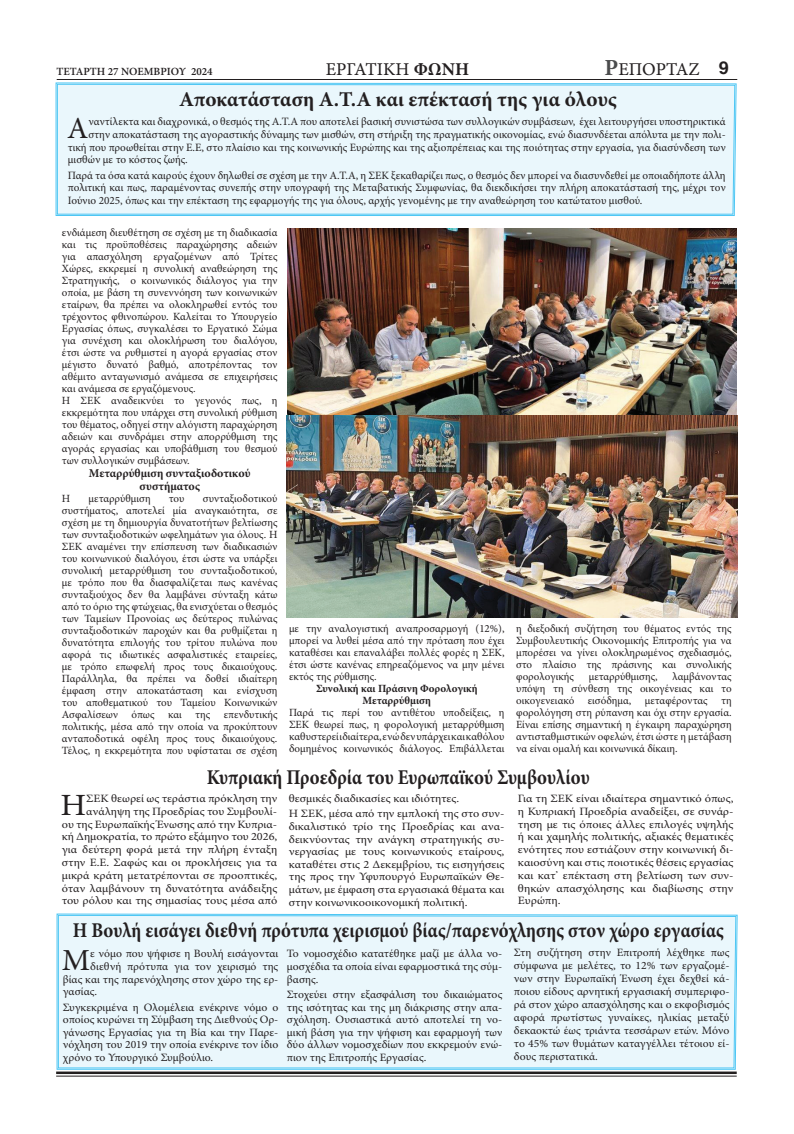
<style>
.page{position:relative;width:794px;height:1134px;background:#fff}
.page>*{position:absolute;margin:0;border:0;box-sizing:border-box;transform-origin:0 0}
.t1{font:30.9px "Minion Pro";color:#231f20;scale:1.09 1}
.t2{font:30.6px "Minion Pro";color:#231f20;scale:1.04 1}
.t3{font:30.6px "Minion Pro";color:#231f20}
.t4{font:700 21px "Minion Pro";color:#231f20;scale:.89 1}
.t5{font:700 21px "Minion Pro";color:#231f20}
.t6{font:18px "Minion Pro Capt";color:#231f20}
.t7{font:700 18px "Helvetica";color:#231f20}
.t8{font:700 12px/13px "Minion Pro";color:#231f20;text-align:center}
.t9{font:11.2px/12.6px "Minion Pro";color:#231f20;text-align:justify;scale:1.04 1}
.t10{font:11.2px/12.6px "Minion Pro";color:#231f20;text-align:justify}
.t11{font:11.2px/12.8px "Minion Pro";color:#231f20;text-align:right;scale:1.09 1}
.t12{font:11.2px/12.8px "Minion Pro";color:#231f20;text-align:justify;scale:1.1 1}
.t13{font:11px/12px "Minion Pro";color:#231f20;text-align:justify}
.t14{font:700 11px/12px "Minion Pro";color:#231f20;text-align:center}
.t15{font:600 11px "Minion Pro";color:#231f20}
.s1{font-family:"Minion Pro";font-weight:700}
.s2{font-family:"Minion Pro";font-weight:700;font-size:23px;color:#4b4c4d}
</style>
<div class="page">
<svg style="left:56px;top:913px;width:682px;height:164px"></svg>
<div style="left:58px;top:915px;width:678px;height:154px;background:#eaf7fc"></div>
<svg style="left:55px;top:79px;width:682px;height:137px"></svg>
<div style="left:57px;top:84px;width:678px;height:131px;background:#eaf7fc"></div>
<img style="left:286px;top:229px;width:451px;height:388px">
<hr style="left:56px;top:1071px;width:680px;height:3px;background:#231f20">
<hr style="left:56px;top:1076px;width:680px;height:1px;background:#231f20">
<hr style="left:57px;top:79px;width:680px;height:1px;background:#231f20">
<p class="t15" style="left:56px;top:64px;width:158px">ΤΕΤΑΡΤΗ 27 ΝΟΕΜΒΡΙΟΥ 2024</p>
<p class="t6" style="left:326px;top:58px;width:145px">ΕΡΓΑΤΙΚΗ <span class="s1">ΦΩΝΗ</span></p>
<p class="t6" style="left:604px;top:58px;width:96px"><span class="s2">Ρ</span>ΕΠΟΡΤΑΖ</p>
<p class="t7" style="left:719px;top:57px;width:12px">9</p>
<p class="t5" style="left:179px;top:84px;width:439px">Αποκατάσταση Α.Τ.Α και επέκτασή της για όλους</p>
<p class="t3" style="left:67px;top:108px;width:23px">Α</p>
<p class="t10" style="left:88px;top:116px;width:639px">ναντίλεκτα και διαχρονικά, ο θεσμός της Α.Τ.Α που αποτελεί βασική συνιστώσα των συλλογικών συμβάσεων, έχει λειτουργήσει υποστηρικτικά</p>
<p class="t10" style="left:88px;top:128px;width:639px">στην αποκατάσταση της αγοραστικής δύναμης των μισθών, στη στήριξη της πραγματικής οικονομίας, ενώ διασυνδέεται απόλυτα με την πολι-</p>
<p class="t10" style="left:68px;top:141px;width:659px">τική που προωθείται στην Ε.Ε, στο πλαίσιο και της κοινωνικής Ευρώπης και της αξιοπρέπειας και της ποιότητας στην εργασία, για διασύνδεση των</p>
<p class="t10" style="left:68px;top:153px;width:121px">μισθών με το κόστος ζωής.</p>
<p class="t10" style="left:68px;top:169px;width:659px">Παρά τα όσα κατά καιρούς έχουν δηλωθεί σε σχέση με την Α.Τ.Α, η ΣΕΚ ξεκαθαρίζει πως, ο θεσμός δεν μπορεί να διασυνδεθεί με οποιαδήποτε άλλη πολιτική και πως, παραμένοντας συνεπής στην υπογραφή της Μεταβατικής Συμφωνίας, θα διεκδικήσει την πλήρη αποκατάστασή της, μέχρι τον Ιούνιο 2025, όπως και την επέκταση της εφαρμογής της για όλους, αρχής γενομένης με την αναθεώρηση του κατώτατου μισθού.</p>
<p class="t13" style="left:62px;top:227px;width:217px">ενδιάμεση διευθέτηση σε σχέση με τη διαδικασία και τις προϋποθέσεις παραχώρησης αδειών για απασχόληση εργαζομένων από Τρίτες Χώρες, εκκρεμεί η συνολική αναθεώρηση της Στρατηγικής, ο κοινωνικός διάλογος για την οποία, με βάση τη συνεννόηση των κοινωνικών εταίρων, θα πρέπει να ολοκληρωθεί εντός του τρέχοντος φθινοπώρου. Καλείται το Υπουργείο Εργασίας όπως, συγκαλέσει το Εργατικό Σώμα για συνέχιση και ολοκλήρωση του διαλόγου, έτσι ώστε να ρυθμιστεί η αγορά εργασίας στον μέγιστο δυνατό βαθμό, αποτρέποντας τον αθέμιτο ανταγωνισμό ανάμεσα σε επιχειρήσεις και ανάμεσα σε εργαζόμενους.</p>
<p class="t13" style="left:62px;top:395px;width:217px">Η ΣΕΚ αναδεικνύει το γεγονός πως, η εκκρεμότητα που υπάρχει στη συνολική ρύθμιση του θέματος, οδηγεί στην αλόγιστη παραχώρηση αδειών και συνδράμει στην απορρύθμιση της αγοράς εργασίας και υποβάθμιση του θεσμού των συλλογικών συμβάσεων.</p>
<p class="t8" style="left:89px;top:467px;width:163px">Μεταρρύθμιση συνταξιοδοτικού συστήματος</p>
<p class="t13" style="left:62px;top:493px;width:10px">Η</p>
<p class="t13" style="left:89px;top:493px;width:63px">μεταρρύθμιση</p>
<p class="t13" style="left:169px;top:493px;width:17px">του</p>
<p class="t13" style="left:62px;top:493px;width:217px;text-indent:141px">συνταξιοδοτικού συστήματος, αποτελεί μία αναγκαιότητα, σε σχέση με τη δημιουργία δυνατοτήτων βελτίωσης των συνταξιοδοτικών ωφελημάτων για όλους. Η ΣΕΚ αναμένει την επίσπευση των διαδικασιών του κοινωνικού διαλόγου, έτσι ώστε να υπάρξει συνολική μεταρρύθμιση του συνταξιοδοτικού, με τρόπο που θα διασφαλίζεται πως κανένας συνταξιούχος δεν θα λαμβάνει σύνταξη κάτω από το όριο της φτώχειας, θα ενισχύεται ο θεσμός των Ταμείων Προνοίας ως δεύτερος πυλώνας συνταξιοδοτικών παροχών και θα ρυθμίζεται η δυνατότητα επιλογής του τρίτου πυλώνα που αφορά τις ιδιωτικές ασφαλιστικές εταιρείες, με τρόπο επωφελή προς τους δικαιούχους.<br>Παράλληλα, θα πρέπει να δοθεί ιδιαίτερη έμφαση στην αποκατάσταση και ενίσχυση του αποθεματικού του Ταμείου Κοινωνικών Ασφαλίσεων όπως και της επενδυτικής πολιτικής, μέσα από την οποία να προκύπτουν ανταποδοτικά οφέλη προς τους δικαιούχους.<br>Τέλος, η εκκρεμότητα που υφίσταται σε σχέση</p>
<p class="t13" style="left:289px;top:623px;width:217px">με την αναλογιστική αναπροσαρμογή (12%), μπορεί να λυθεί μέσα από την πρόταση που έχει καταθέσει και επαναλάβει πολλές φορές η ΣΕΚ, έτσι ώστε κανένας επηρεαζόμενος να μην μένει εκτός της ρύθμισης.</p>
<p class="t14" style="left:316px;top:683px;width:163px">Συνολική και Πράσινη Φορολογική<br>Μεταρρύθμιση</p>
<p class="t13" style="left:289px;top:707px;width:217px">Παρά τις περί του αντιθέτου υποδείξεις, η ΣΕΚ θεωρεί πως, η φορολογική μεταρρύθμιση καθυστερεί ιδιαίτερα, ενώ δεν υπάρχει και καθόλου δομημένος κοινωνικός διάλογος. Επιβάλλεται</p>
<p class="t13" style="left:516px;top:623px;width:217px">η διεξοδική συζήτηση του θέματος εντός της Συμβουλευτικής Οικονομικής Επιτροπής για να μπορέσει να γίνει ολοκληρωμένος σχεδιασμός, στο πλαίσιο της πράσινης και συνολικής φορολογικής</p>
<p class="t13" style="left:516px;top:671px;width:217px;text-indent:156px">λαμβάνοντας υπόψη τη σύνθεση της οικογένειας και το οικογενειακό εισόδημα, μεταφέροντας τη φορολόγηση στη ρύπανση και όχι στην εργασία.<br>Είναι επίσης σημαντική η έγκαιρη παραχώρηση αντισταθμιστικών οφελών, έτσι ώστε η μετάβαση να είναι ομαλή και κοινωνικά δίκαιη.</p>
<p class="t13" style="left:588px;top:671px;width:70px">μεταρρύθμισης,</p>
<p class="t4" style="left:207px;top:762px;width:431px">Κυπριακή Προεδρία του Ευρωπαϊκού Συμβουλίου</p>
<p class="t11" style="left:62px;top:792px;width:199px">ΣΕΚ θεωρεί ως τεράστια πρόκληση την ανάληψη της Προεδρίας του Συμβουλί-<br>ου της Ευρωπαϊκής Ένωσης από την Κυπρια&shy;κή Δημοκρατία, το πρώτο εξάμηνο του 2026, για δεύτερη φορά μετά την πλήρη ένταξη στην Ε.Ε. Σαφώς και οι προκλήσεις για τα μικρά κράτη μετατρέπονται σε προοπτικές, όταν λαμβάνουν τη δυνατότητα ανάδειξης του ρόλου και της σημασίας τους μέσα από</p>
<p class="t1" style="left:60px;top:784px;width:25px">Η</p>
<p class="t11" style="left:289px;top:792px;width:158px">θεσμικές διαδικασίες και ιδιότητες.</p>
<p class="t11" style="left:289px;top:808px;width:199px;text-align:justify">Η ΣΕΚ, μέσα από την εμπλοκή της στο συν&shy;δικαλιστικό τρίο της Προεδρίας και ανα&shy;δεικνύοντας την ανάγκη στρατηγικής συ&shy;νεργασίας με τους κοινωνικούς εταίρους, καταθέτει στις 2 Δεκεμβρίου, τις εισηγήσεις της προς την Υφυπουργό Ευρωπαϊκών Θε&shy;μάτων, με έμφαση στα εργασιακά θέματα και στην κοινωνικοοικονομική πολιτική.</p>
<p class="t12" style="left:518px;top:792px;width:197px">Για τη ΣΕΚ είναι ιδιαίτερα σημαντικό όπως, η Κυπριακή Προεδρία αναδείξει, σε συνάρ&shy;τηση με τις όποιες άλλες επιλογές υψηλής ή και χαμηλής πολιτικής, αξιακές θεματικές ενότητες που εστιάζουν στην κοινωνική δι&shy;καιοσύνη και στις ποιοτικές θέσεις εργασίας και κατ’ επέκταση στη βελτίωση των συν&shy;θηκών απασχόλησης και διαβίωσης στην Ευρώπη.</p>
<p class="t4" style="left:73px;top:915px;width:733px">Η Βουλή εισάγει διεθνή πρότυπα χειρισμού βίας/παρενόχλησης στον χώρο εργασίας</p>
<p class="t2" style="left:62px;top:940px;width:29px">Μ</p>
<p class="t9" style="left:90px;top:948px;width:182px">ε νόμο που ψήφισε η Βουλή εισάγονται</p>
<p class="t9" style="left:90px;top:960px;width:182px">διεθνή πρότυπα για τον χειρισμό της</p>
<p class="t9" style="left:63px;top:973px;width:209px">βίας και της παρενόχλησης στον χώρο της ερ-</p>
<p class="t9" style="left:63px;top:985px;width:35px">γασίας.</p>
<p class="t9" style="left:63px;top:1001px;width:209px">Συγκεκριμένα η Ολομέλεια ενέκρινε νόμο ο οποίος κυρώνει τη Σύμβαση της Διεθνούς Ορ&shy;γάνωσης Εργασίας για τη Βία και την Παρε&shy;νόχληση του 2019 την οποία ενέκρινε τον ίδιο χρόνο το Υπουργικό Συμβούλιο.</p>
<p class="t9" style="left:287px;top:948px;width:209px">Το νομοσχέδιο κατατέθηκε μαζί με άλλα νο&shy;μοσχέδια τα οποία είναι εφαρμοστικά της σύμ&shy;βασης.</p>
<p class="t9" style="left:287px;top:988px;width:209px">Στοχεύει στην εξασφάλιση του δικαιώματος της ισότητας και της μη διάκρισης στην απα&shy;σχόληση. Ουσιαστικά αυτό αποτελεί τη νο&shy;μική βάση για την ψήφιση και εφαρμογή των δύο άλλων νομοσχεδίων που εκκρεμούν ενώ&shy;πιον της Επιτροπής Εργασίας.</p>
<p class="t9" style="left:514px;top:946px;width:209px;line-height:13px">Στη συζήτηση στην Επιτροπή λέχθηκε πως σύμφωνα με μελέτες, το 12% των εργαζομέ&shy;νων στην Ευρωπαϊκή Ένωση έχει δεχθεί κά&shy;ποιου είδους αρνητική εργασιακή συμπεριφο&shy;ρά στον χώρο απασχόλησης και ο εκφοβισμός αφορά πρωτίστως γυναίκες, ηλικίας μεταξύ δεκαοκτώ έως τριάντα τεσσάρων ετών. Μόνο το 45% των θυμάτων καταγγέλλει τέτοιου εί&shy;δους περιστατικά.</p>
</div>
